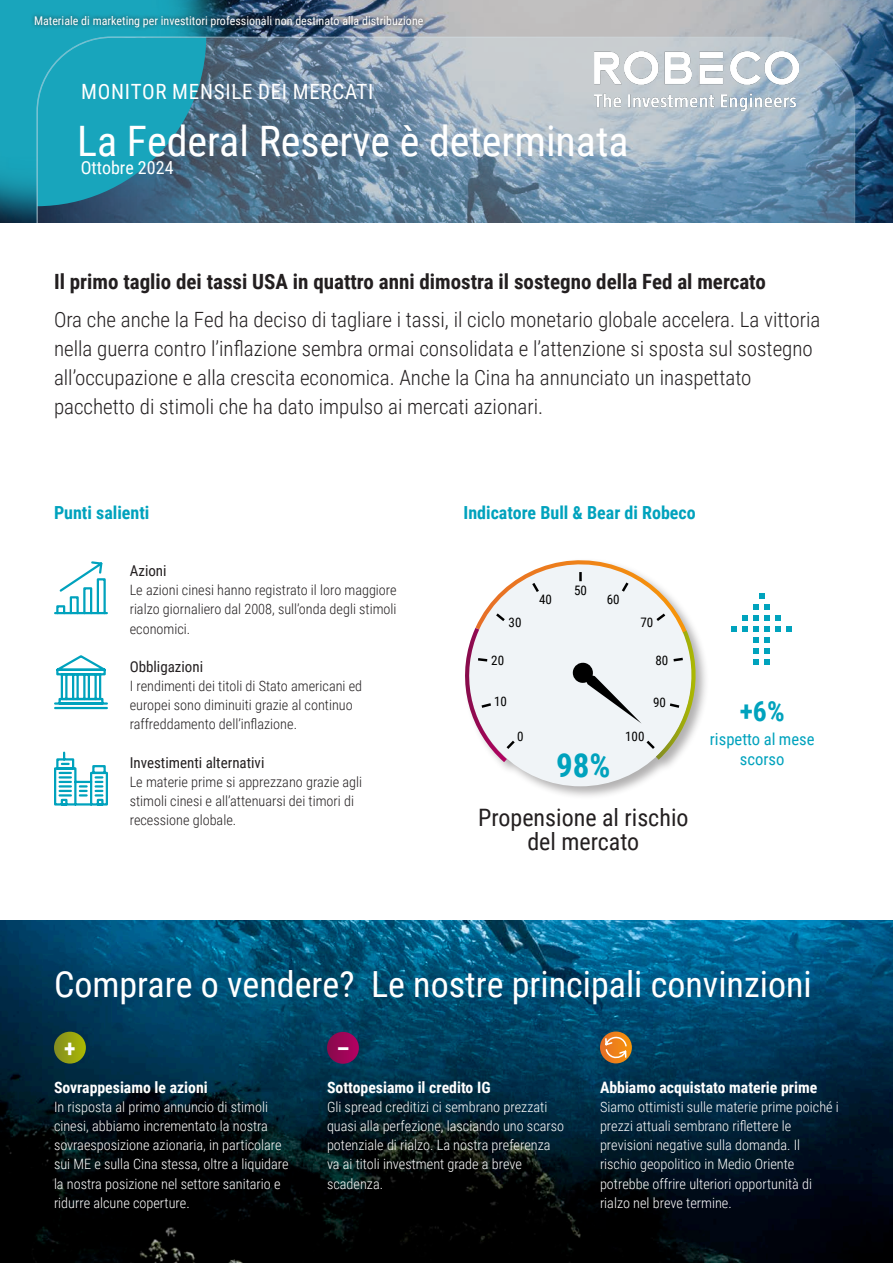
<style>
.page{position:relative;width:893px;height:1263px;background:#fff}
.page>*{position:absolute;margin:0;border:0;box-sizing:border-box;transform-origin:0 0}
.Leestekst{font:42px "Roboto Condensed";color:#fff}
.Hoofdstukkop{font:36px "Roboto Condensed";color:#fff}
.Paragraafkop{font:700 33px "Roboto Condensed";color:#00a2bd}
._03-subheading_level_1{font:700 27.75px "Roboto Condensed";color:#00a2bd}
.Paragraafkop-2{font:24px/24px "Roboto Condensed";color:#231f20;text-align:center}
.Leestekst-2{font:700 24px "Roboto Condensed";color:#fff}
.Inleidende_tekst{font:300 21px/28.7px "Roboto Condensed";color:#231f20}
.Hoofdstukkop-2{font:700 21px "Roboto Condensed";color:#231f20}
.Leestekst-3{font:21px "Roboto Condensed";letter-spacing:.035em;color:#fff}
.Hoofdstukkop-3{font:700 18px "Roboto Condensed";color:#00a2bd}
.Leestekst-4{font:18px "Roboto Condensed";color:#fff}
._03-subheading_level_1-2{font:16.65px/19.5px "Roboto Condensed";color:#00a2bd;text-align:center}
.Paragraafkop-3{font:700 15.75px "Roboto Condensed";color:#fff}
.Subparagraafkop{font:15px "Roboto Condensed";color:#231f20}
.Leestekst-5{font:300 14.25px/19.2px "Roboto Condensed";color:#fff}
.Leestekst-6{font:300 14.25px/19.2px "Roboto Condensed";color:#231f20}
.t1{font:13.05px "Roboto Condensed";color:#000}
.Inleidende_tekst-2{font:12px "Roboto Condensed";color:#fff}
</style>
<div class="page">
<img style="left:0;top:921px;width:893px;height:342px">
<img style="left:260px;top:0;width:633px;height:223px">
<img style="left:0;top:0;width:260px;height:223px">
<svg style="left:36px;top:36px;width:820px;height:187px;background:#6894aa"></svg>
<img style="left:594px;top:51px;width:204px;height:60px">
<div style="left:54px;top:1032px;width:32px;height:31px;background:linear-gradient(to right,#838d23,#a9b603);border-radius:16px"></div>
<svg style="left:327px;top:1032px;width:32px;height:32px"></svg>
<svg style="left:600px;top:1031px;width:32px;height:32px"></svg>
<svg style="left:604px;top:1036px;width:24px;height:23px"></svg>
<svg style="left:54px;top:751px;width:54px;height:55px"></svg>
<svg style="left:54px;top:655px;width:54px;height:55px"></svg>
<svg style="left:54px;top:561px;width:54px;height:54px"></svg>
<svg style="left:753px;top:649px;width:17px;height:5px"></svg>
<svg style="left:753px;top:660px;width:17px;height:5px"></svg>
<svg style="left:731px;top:593px;width:61px;height:50px"></svg>
<div style="left:463px;top:558px;width:247px;height:242px;background:#231f20;opacity:.35"></div>
<div style="left:469px;top:563px;width:223px;height:223px;background:#f0f4f7;border-radius:50%"></div>
<svg style="left:463px;top:558px;width:241px;height:208px"></svg>
<div style="left:31px;top:12px;width:396px;height:20px;background:#231f20;opacity:.75"></div>
<p class="Inleidende_tekst-2" style="left:34px;top:13px;width:391px">Materiale di marketing per investitori professionali non destinato alla distribuzione</p>
<p class="Leestekst-3" style="left:81px;top:76px;width:294px">MONITOR MENSILE DEI MERCATI</p>
<p class="Leestekst" style="left:77px;top:111px;width:553px">La Federal Reserve è determinata</p>
<p class="Leestekst-4" style="left:81px;top:155px;width:94px">Ottobre 2024</p>
<p class="Hoofdstukkop-2" style="left:54px;top:267px;width:713px">Il primo taglio dei tassi USA in quattro anni dimostra il sostegno della Fed al mercato</p>
<p class="Inleidende_tekst" style="left:54px;top:305px;width:768px">Ora che anche la Fed ha deciso di tagliare i tassi, il ciclo monetario globale accelera. La vittoria nella guerra contro l’inflazione sembra ormai consolidata e l’attenzione si sposta sul sostegno all’occupazione e alla crescita economica. Anche la Cina ha annunciato un inaspettato pacchetto di stimoli che ha dato impulso ai mercati azionari.</p>
<p class="Hoofdstukkop-3" style="left:54px;top:500px;width:97px">Punti salienti</p>
<p class="Hoofdstukkop-3" style="left:463px;top:500px;width:234px">Indicatore Bull &amp; Bear di Robeco</p>
<p class="Subparagraafkop" style="left:130px;top:560px;width:38px">Azioni</p>
<p class="Leestekst-6" style="left:130px;top:580px;width:269px;text-align:justify">Le azioni cinesi hanno registrato il loro maggiore rialzo giornaliero dal 2008, sull’onda degli stimoli economici.</p>
<p class="Subparagraafkop" style="left:130px;top:656px;width:75px">Obbligazioni</p>
<p class="Leestekst-6" style="left:130px;top:676px;width:234px">I rendimenti dei titoli di Stato americani ed europei sono diminuiti grazie al continuo raffreddamento dell’inflazione.</p>
<p class="Subparagraafkop" style="left:130px;top:752px;width:136px">Investimenti alternativi</p>
<p class="Leestekst-6" style="left:130px;top:771px;width:234px">Le materie prime si apprezzano grazie agli stimoli cinesi e all’attenuarsi dei timori di recessione globale.</p>
<p class="t1" style="left:539px;top:590px;width:14px">40</p>
<p class="t1" style="left:574px;top:581px;width:14px">50</p>
<p class="t1" style="left:607px;top:591px;width:14px">60</p>
<p class="t1" style="left:509px;top:613px;width:14px">30</p>
<p class="t1" style="left:640px;top:613px;width:14px">70</p>
<p class="t1" style="left:491px;top:651px;width:14px">20</p>
<p class="t1" style="left:494px;top:693px;width:14px">10</p>
<p class="t1" style="left:655px;top:651px;width:14px">80</p>
<p class="t1" style="left:653px;top:693px;width:14px">90</p>
<p class="t1" style="left:517px;top:728px;width:8px">0</p>
<p class="t1" style="left:625px;top:728px;width:21px">100</p>
<p class="Paragraafkop" style="left:556px;top:742px;width:56px">98%</p>
<p class="Paragraafkop-2" style="left:478px;top:804px;width:212px">Propensione al rischio del mercato</p>
<p class="_03-subheading_level_1" style="left:740px;top:691px;width:47px">+6%</p>
<p class="_03-subheading_level_1-2" style="left:710px;top:729px;width:106px">rispetto al mese scorso</p>
<p class="Hoofdstukkop" style="left:54px;top:959px;width:759px">Comprare o vendere? Le nostre principali convinzioni</p>
<p class="Leestekst-2" style="left:64px;top:1031px;width:13px">+</p>
<p class="Leestekst-2" style="left:336px;top:1032px;width:15px">–</p>
<p class="Paragraafkop-3" style="left:54px;top:1076px;width:155px">Sovrappesiamo le azioni</p>
<p class="Leestekst-5" style="left:54px;top:1097px;width:236px">In risposta al primo annuncio di stimoli cinesi, abbiamo incrementato la nostra sovraesposizione azionaria, in particolare sui ME e sulla Cina stessa, oltre a liquidare la nostra posizione nel settore sanitario e ridurre alcune coperture.</p>
<p class="Paragraafkop-3" style="left:327px;top:1076px;width:165px">Sottopesiamo il credito IG</p>
<p class="Leestekst-5" style="left:327px;top:1097px;width:239px">Gli spread creditizi ci sembrano prezzati quasi alla perfezione, lasciando uno scarso potenziale di rialzo. La nostra preferenza va ai titoli investment grade a breve scadenza.</p>
<p class="Paragraafkop-3" style="left:600px;top:1076px;width:219px">Abbiamo acquistato materie prime</p>
<p class="Leestekst-5" style="left:600px;top:1097px;width:240px">Siamo ottimisti sulle materie prime poiché i prezzi attuali sembrano riflettere le previsioni negative sulla domanda. Il rischio geopolitico in Medio Oriente potrebbe offrire ulteriori opportunità di rialzo nel breve termine.</p>
</div>
